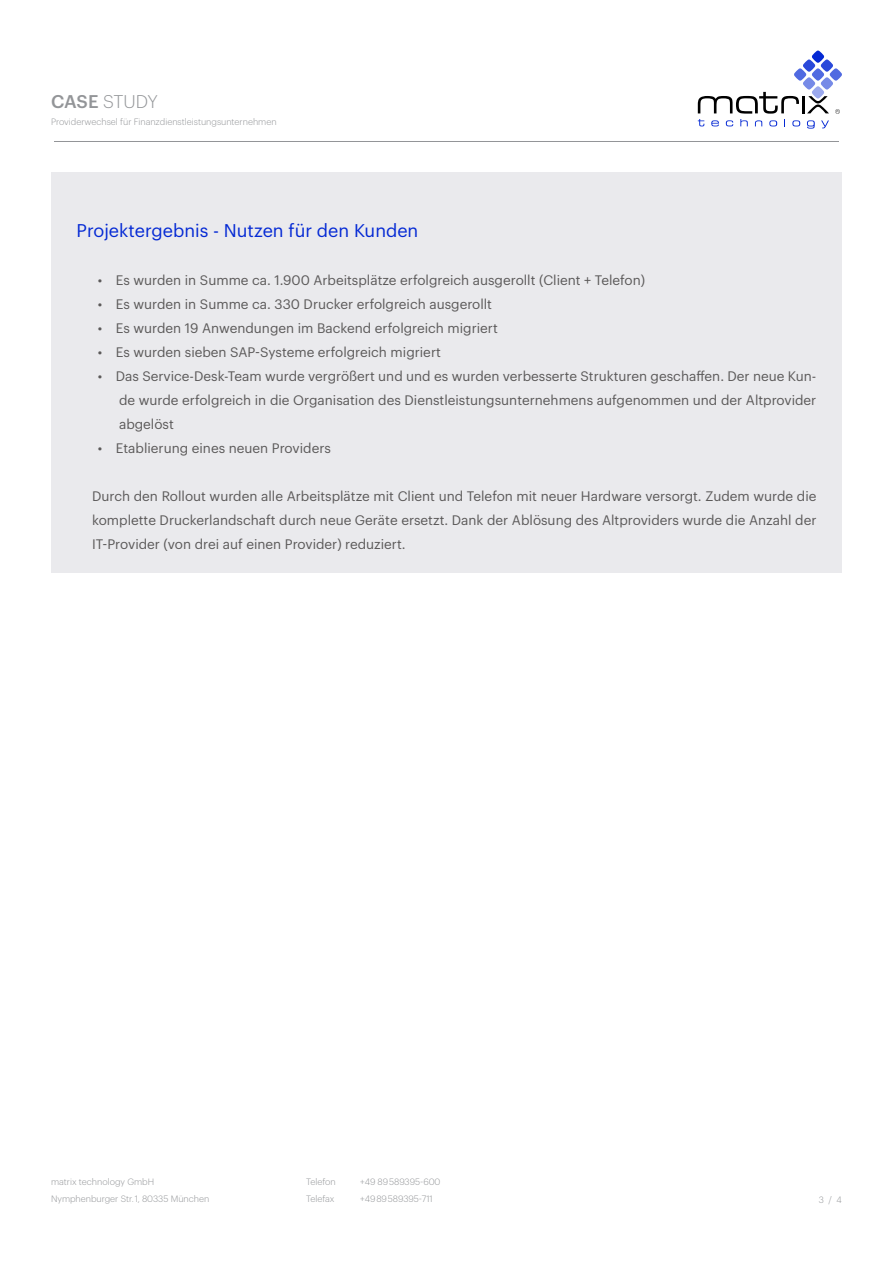
<style>
.page{position:relative;width:893px;height:1263px;background:#fff}
.page>*{position:absolute;margin:0;border:0;box-sizing:border-box;transform-origin:0 0}
.Überschrift_2_für_er{font:18px "Graphik";color:#0429d4}
.t1{font:300 18px "Graphik";letter-spacing:-.015em;color:#939598}
.Fließtext_Aufzählung{font:13.5px/24px "Graphik";color:#5b5959;text-align:justify}
.t2{font:300 9px/16.5px "Graphik";color:#939598}
.s1{font-weight:500}
</style>
<div class="page">
<hr style="left:54px;top:141px;width:785px;height:1px;background:#939598">
<svg style="left:698px;top:51px;width:144px;height:78px"></svg>
<div style="left:51px;top:172px;width:791px;height:401px;background:#eaeaed"></div>
<p class="t1" style="left:51px;top:89px;width:108px"><span class="s1">CASE</span> STUDY</p>
<p class="t2" style="left:51px;top:113px;width:227px">Providerwechsel für Finanzdienstleistungsunternehmen</p>
<p class="Überschrift_2_für_er" style="left:77px;top:217px;width:343px">Projektergebnis - Nutzen für den Kunden</p>
<p class="Fließtext_Aufzählung" style="left:98px;top:267px;width:549px">• Es wurden in Summe ca. 1.900 Arbeitsplätze erfolgreich ausgerollt (Client + Telefon)</p>
<p class="Fließtext_Aufzählung" style="left:98px;top:291px;width:396px">• Es wurden in Summe ca. 330 Drucker erfolgreich ausgerollt</p>
<p class="Fließtext_Aufzählung" style="left:98px;top:315px;width:402px">• Es wurden 19 Anwendungen im Backend erfolgreich migriert</p>
<p class="Fließtext_Aufzählung" style="left:98px;top:339px;width:345px">• Es wurden sieben SAP-Systeme erfolgreich migriert</p>
<p class="Fließtext_Aufzählung" style="left:119px;top:363px;width:699px;text-indent:-21px">• Das Service-Desk-Team wurde vergrößert und und es wurden verbesserte Strukturen geschaffen. Der neue Kun&shy;de wurde erfolgreich in die Organisation des Dienstleistungsunternehmens aufgenommen und der Altprovider abgelöst</p>
<p class="Fließtext_Aufzählung" style="left:98px;top:435px;width:235px">• Etablierung eines neuen Providers</p>
<p class="Fließtext_Aufzählung" style="left:92px;top:483px;width:726px">Durch den Rollout wurden alle Arbeitsplätze mit Client und Telefon mit neuer Hardware versorgt. Zudem wurde die komplette Druckerlandschaft durch neue Geräte ersetzt. Dank der Ablösung des Altproviders wurde die Anzahl der IT-Provider (von drei auf einen Provider) reduziert.</p>
<p class="t2" style="left:51px;top:1173px;width:160px">matrix technology GmbH<br>Nymphenburger Str. 1, 80335 München</p>
<p class="t2" style="left:306px;top:1173px;width:31px">Telefon</p>
<p class="t2" style="left:360px;top:1173px;width:82px">+49 89 589395-600</p>
<p class="t2" style="left:306px;top:1189px;width:30px">Telefax</p>
<p class="t2" style="left:360px;top:1189px;width:74px">+49 89 589395-711</p>
<p class="t2" style="left:819px;top:1191px;width:24px">3/4</p>
</div>
